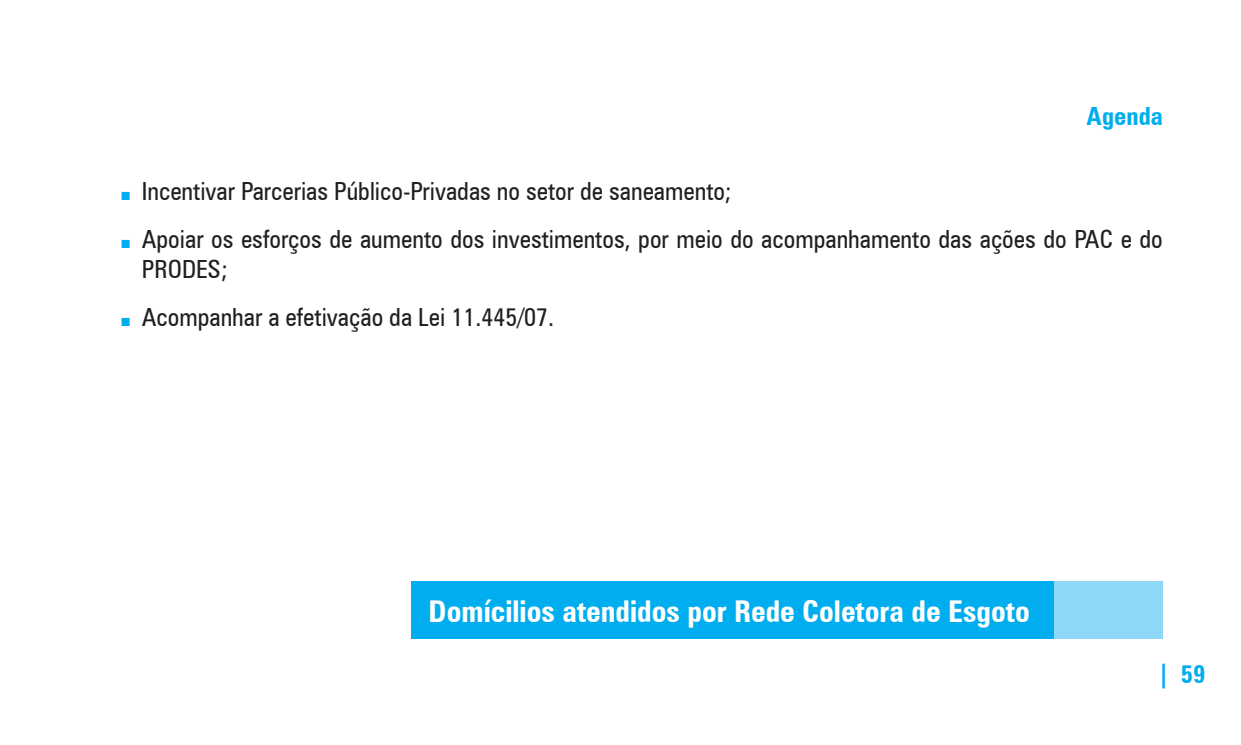
<style>
.page{position:relative;width:1241px;height:745px;background:#fff}
.page>*{position:absolute;margin:0;border:0;box-sizing:border-box;transform-origin:0 0}
.t1{font:700 condensed 30px "Zurich BT";color:#fff}
.t2{font:condensed 25px/30px "Zurich BT";color:#231f20}
.t3{font:700 condensed 25px "Zurich BT";color:#00aeef}
.s1{font-family:"Arial";font-stretch:normal;font-size:17.5px;color:#00aeef}
</style>
<div class="page">
<hr style="left:1162px;top:663px;width:2px;height:25px;background:#00aeef">
<div style="left:411px;top:580px;width:751px;height:58px;background:#00aeef"></div>
<div style="left:1054px;top:580px;width:108px;height:58px;background:#8dd7f7"></div>
<p class="t3" style="left:1086px;top:101px;width:78px">Agenda</p>
<p class="t2" style="left:120px;top:176px;width:612px"><span class="s1">■</span> Incentivar Parcerias Público-Privadas no setor de saneamento;</p>
<p class="t2" style="left:142px;top:223px;width:1022px;text-indent:-21px"><span class="s1">■</span> Apoiar os esforços de aumento dos investimentos, por meio do acompanhamento das ações do PAC e do<br>PRODES;</p>
<p class="t2" style="left:120px;top:301px;width:435px"><span class="s1">■</span> Acompanhar a efetivação da Lei 11.445/07.</p>
<p class="t1" style="left:428px;top:593px;width:603px">Domícilios atendidos por Rede Coletora de Esgoto</p>
<p class="t3" style="left:1180px;top:658px;width:26px">59</p>
</div>
